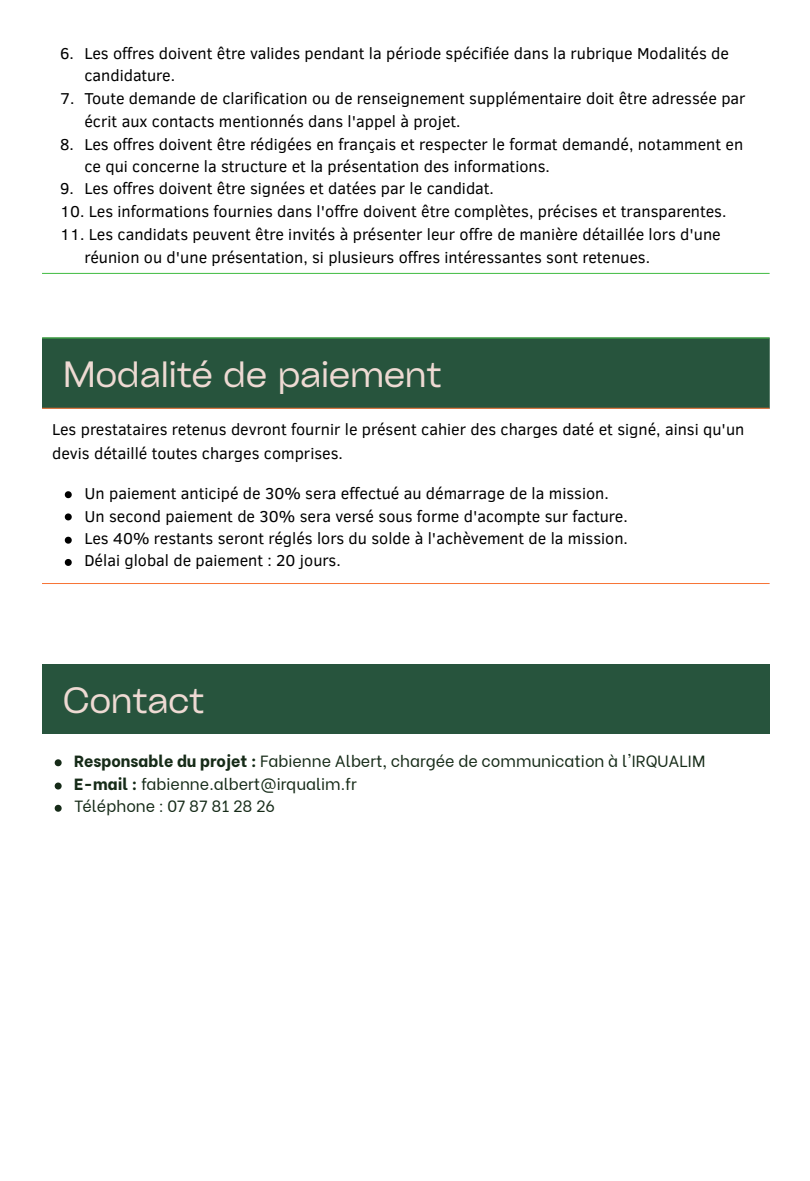
<style>
.page{position:relative;width:810px;height:1181px;background:#fff}
.page>*{position:absolute;margin:0;border:0;box-sizing:border-box;transform-origin:0 0}
.t1{font:34.95px "Cy Grotesk Key";letter-spacing:-.02em;color:#eedad3}
.t2{font:16.2px/22.2px "Clear Sans";color:#000}
.t3{font:16.2px/22.8px "Be Vietnam";color:#162b18}
.s1{font-weight:800}
</style>
<div class="page">
<svg style="left:42px;top:272px;width:728px;height:136px;fill:#27543d"></svg>
<svg style="left:65px;top:491px;width:7px;height:7px"></svg>
<svg style="left:65px;top:513px;width:7px;height:7px"></svg>
<svg style="left:65px;top:536px;width:7px;height:7px"></svg>
<svg style="left:65px;top:559px;width:7px;height:7px"></svg>
<hr style="left:42px;top:408px;width:728px;height:1px;background:#f77537">
<hr style="left:42px;top:583px;width:728px;height:1px;background:#f77537">
<hr style="left:42px;top:42px;width:728px;height:1px;background:#46c248">
<hr style="left:42px;top:273px;width:728px;height:1px;background:#46c248">
<hr style="left:42px;top:337px;width:728px;height:1px;background:#46c248">
<div style="left:42px;top:664px;width:728px;height:70px;background:#27543d"></div>
<svg style="left:55px;top:759px;width:7px;height:7px"></svg>
<svg style="left:55px;top:782px;width:7px;height:7px"></svg>
<svg style="left:55px;top:804px;width:7px;height:7px"></svg>
<p class="t2" style="left:84px;top:42px;width:646px;text-indent:-24px">6. Les offres doivent être valides pendant la période spécifiée dans la rubrique Modalités de candidature.</p>
<p class="t2" style="left:84px;top:87px;width:663px;text-indent:-24px">7. Toute demande de clarification ou de renseignement supplémentaire doit être adressée par écrit aux contacts mentionnés dans l'appel à projet.</p>
<p class="t2" style="left:84px;top:133px;width:660px;text-indent:-24px">8. Les offres doivent être rédigées en français et respecter le format demandé, notamment en ce qui concerne la structure et la présentation des informations.</p>
<p class="t2" style="left:60px;top:177px;width:435px">9. Les offres doivent être signées et datées par le candidat.</p>
<p class="t2" style="left:60px;top:201px;width:668px">10. Les informations fournies dans l'offre doivent être complètes, précises et transparentes.</p>
<p class="t2" style="left:84px;top:222px;width:638px;line-height:23.2px;text-indent:-24px">11. Les candidats peuvent être invités à présenter leur offre de manière détaillée lors d'une réunion ou d'une présentation, si plusieurs offres intéressantes sont retenues.</p>
<h1 class="t1" style="left:63px;top:350px;width:381px">Modalité de paiement</h1>
<p class="t2" style="left:52px;top:417px;width:694px;line-height:24.3px">Les prestataires retenus devront fournir le présent cahier des charges daté et signé, ainsi qu'un devis détaillé toutes charges comprises.</p>
<p class="t2" style="left:84px;top:482px;width:545px">Un paiement anticipé de 30% sera effectué au démarrage de la mission.<br>Un second paiement de 30% sera versé sous forme d'acompte sur facture.<br>Les 40% restants seront réglés lors du solde à l'achèvement de la mission.<br>Délai global de paiement : 20 jours.</p>
<h1 class="t1" style="left:63px;top:676px;width:143px">Contact</h1>
<p class="t3" style="left:74px;top:748px;width:632px"><span class="s1">Responsable du projet :</span> Fabienne Albert, chargée de communication à l'IRQUALIM<br><span class="s1">E-mail :</span> fabienne.albert@irqualim.fr<br>Téléphone : 07 87 81 28 26</p>
</div>
